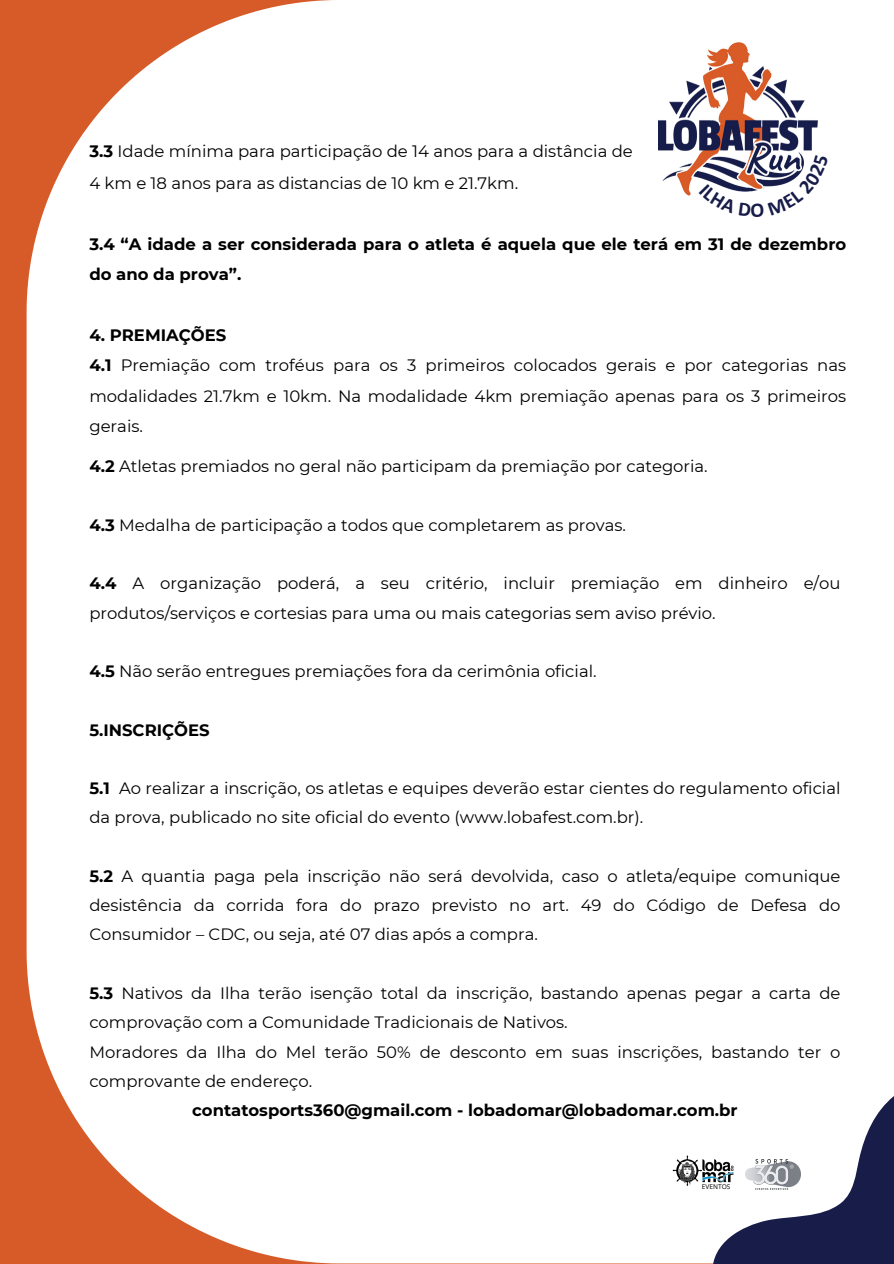
<style>
.page{position:relative;width:894px;height:1264px;background:#fff}
.page>*{position:absolute;margin:0;border:0;box-sizing:border-box;transform-origin:0 0}
.t1{font:16.5px/29.2px "Montserrat";color:#000}
.t2{font:700 16.5px/30.3px "Montserrat";color:#000}
.t3{font:6.6px "Open Sans";color:#000}
.s1{font-weight:700}
</style>
<div class="page">
<div style="left:0;top:0;width:893px;height:1263px;background:#d75b29"></div>
<div style="left:27px;top:0;width:866px;height:1263px;background:#fff"></div>
<img style="left:658px;top:41px;width:159px;height:155px">
<svg style="left:672px;top:1041px;width:221px;height:222px;background:#c3c4cf"></svg>
<svg style="left:698px;top:155px;width:130px;height:62px;background:#d1ced4"></svg>
<p class="t1" style="left:89px;top:136px;width:545px;line-height:31.5px"><span class="s1">3.3</span> Idade mínima para participação de 14 anos para a distância de<br>4 km e 18 anos para as distancias de 10 km e 21.7km.</p>
<p class="t2" style="left:89px;top:228px;width:758px">3.4 “A idade a ser considerada para o atleta é aquela que ele terá em 31 de dezembro do ano da prova”.</p>
<p class="t1" style="left:89px;top:320px;width:758px;line-height:30.3px"><span class="s1">4. PREMIAÇÕES<br>4.1</span> Premiação com troféus para os 3 primeiros colocados gerais e por categorias nas modalidades 21.7km e 10km. Na modalidade 4km premiação apenas para os 3 primeiros gerais.</p>
<p class="t1" style="left:89px;top:451px;width:619px"><span class="s1">4.2</span> Atletas premiados no geral não participam da premiação por categoria.</p>
<p class="t1" style="left:89px;top:510px;width:538px"><span class="s1">4.3</span> Medalha de participação a todos que completarem as provas.</p>
<p class="t1" style="left:89px;top:568px;width:752px"><span class="s1">4.4</span> A organização poderá, a seu critério, incluir premiação em dinheiro e/ou produtos/serviços e cortesias para uma ou mais categorias sem aviso prévio.</p>
<p class="t1" style="left:89px;top:656px;width:508px"><span class="s1">4.5</span> Não serão entregues premiações fora da cerimônia oficial.</p>
<p class="t2" style="left:89px;top:714px;width:122px">5.INSCRIÇÕES</p>
<p class="t1" style="left:89px;top:773px;width:752px"><span class="s1">5.1</span> Ao realizar a inscrição, os atletas e equipes deverão estar cientes do regulamento oficial da prova, publicado no site oficial do evento (www.lobafest.com.br).</p>
<p class="t1" style="left:89px;top:861px;width:752px;text-align:justify"><span class="s1">5.2</span> A quantia paga pela inscrição não será devolvida, caso o atleta/equipe comunique desistência da corrida fora do prazo previsto no art. 49 do Código de Defesa do Consumidor – CDC, ou seja, até 07 dias após a compra.</p>
<p class="t1" style="left:89px;top:978px;width:752px"><span class="s1">5.3</span> Nativos da Ilha terão isenção total da inscrição, bastando apenas pegar a carta de comprovação com a Comunidade Tradicionais de Nativos.<br>Moradores da Ilha do Mel terão 50% de desconto em suas inscrições, bastando ter o comprovante de endereço.</p>
<p class="t2" style="left:192px;top:1094px;width:547px">contatosports360@gmail.com - lobadomar@lobadomar.com.br</p>
<p class="t3" style="left:701px;top:1182px;width:30px">EVENTOS</p>
</div>
